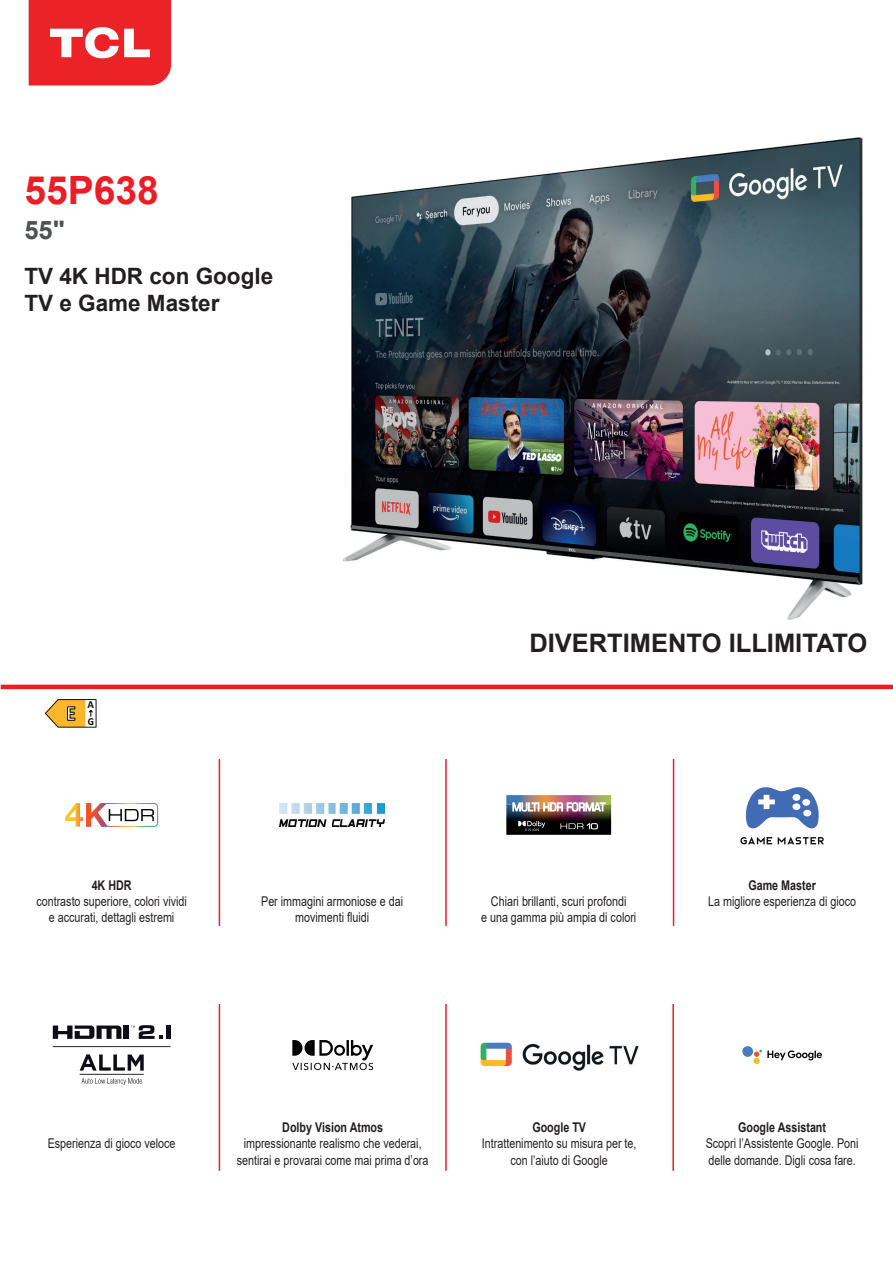
<style>
.page{position:relative;width:893px;height:1263px;background:#fff}
.page>*{position:absolute;margin:0;border:0;box-sizing:border-box;transform-origin:0 0}
.t1{font:700 39px "Arial";color:#ee1c25}
.t2{font:700 25.5px "Arial";color:#231f20}
.t3{font:700 25.5px "Arial";color:#4f5252}
.t4{font:700 22.5px/27px "Arial";color:#231f20}
.t5{font:700 21.3px "Calibri";color:#fff;scale:.92 1}
.t6{font:13.35px/16px "Arial";color:#231f20;text-align:center;scale:.8 1}
.t7{font:700 13.35px "Arial";color:#231f20;scale:.8 1}
.t8{font:700 10.8px "Calibri";color:#0f1213}
.t9{font:700 10.65px "Calibri";color:#000001;scale:.92 1}
</style>
<div class="page">
<img style="left:342px;top:137px;width:521px;height:483px">
<svg style="left:29px;top:0;width:142px;height:85px;background:#ee3f41"></svg>
<hr style="left:1px;top:685px;width:892px;height:4px;background:#ee1d23">
<hr style="left:219px;top:759px;width:1px;height:167px;background:#ee1d23">
<hr style="left:445px;top:759px;width:2px;height:167px;background:#ee1d23">
<hr style="left:673px;top:759px;width:1px;height:167px;background:#ee1d23">
<hr style="left:219px;top:1004px;width:1px;height:167px;background:#ee1d23">
<hr style="left:445px;top:1004px;width:2px;height:167px;background:#ee1d23">
<hr style="left:672px;top:1004px;width:2px;height:167px;background:#ee1d23">
<svg style="left:45px;top:699px;width:51px;height:28px"></svg>
<svg style="left:754px;top:1050px;width:68px;height:10px"></svg>
<div style="left:753px;top:1058px;width:7px;height:6px;background:#fcba28;border-radius:50%"></div>
<div style="left:742px;top:1046px;width:11px;height:11px;background:#4c7cbf;border-radius:50%"></div>
<svg style="left:292px;top:1040px;width:81px;height:30px"></svg>
<img style="left:506px;top:795px;width:105px;height:40px">
<div style="left:124px;top:1025px;width:5px;height:14px;background:#0e0d15"></div>
<svg style="left:53px;top:1025px;width:68px;height:14px"></svg>
<svg style="left:131px;top:1025px;width:31px;height:14px"></svg>
<div style="left:166px;top:1025px;width:5px;height:14px;background:#0e0d15"></div>
<hr style="left:53px;top:1046px;width:118px;height:1px;background:#0e0d15">
<svg style="left:80px;top:1054px;width:64px;height:16px"></svg>
<hr style="left:80px;top:1074px;width:64px;height:1px;background:#0e0d15">
<svg style="left:81px;top:1078px;width:61px;height:7px"></svg>
<img style="left:480px;top:1042px;width:159px;height:29px">
<svg style="left:740px;top:837px;width:32px;height:7px"></svg>
<svg style="left:778px;top:837px;width:46px;height:7px"></svg>
<svg style="left:745px;top:787px;width:74px;height:42px"></svg>
<svg style="left:65px;top:803px;width:93px;height:24px"></svg>
<img style="left:280px;top:803px;width:105px;height:23px">
<h1 class="t1" style="left:24px;top:163px;width:136px">55P638</h1>
<h2 class="t3" style="left:24px;top:212px;width:42px">55 "</h2>
<h3 class="t4" style="left:24px;top:263px;width:250px">TV 4K HDR con Google<br>TV e Game Master</h3>
<h3 class="t5" style="left:66px;top:700px;width:12px">E</h3>
<p class="t8" style="left:88px;top:698px;width:8px">A</p>
<p class="t9" style="left:88px;top:715px;width:8px">G</p>
<h2 class="t2" style="left:529px;top:625px;width:340px">DIVERTIMENTO ILLIMITATO</h2>
<p class="t7" style="left:92px;top:876px;width:51px">4K HDR</p>
<p class="t6" style="left:36px;top:893px;width:190px">contrasto superiore, colori vividi e accurati, dettagli estremi</p>
<p class="t6" style="left:261px;top:893px;width:179px">Per immagini armoniose e dai movimenti fluidi</p>
<p class="t6" style="left:481px;top:893px;width:195px">Chiari brillanti, scuri profondi<br>e una gamma più ampia di colori</p>
<p class="t7" style="left:748px;top:876px;width:86px">Game Master</p>
<p class="t6" style="left:708px;top:893px;width:187px">La migliore esperienza di gioco</p>
<p class="t6" style="left:48px;top:1136px;width:161px">Esperienza di gioco veloce</p>
<p class="t7" style="left:282px;top:1118px;width:128px">Dolby Vision Atmos</p>
<p class="t6" style="left:237px;top:1135px;width:241px">impressionante realismo che vederai, sentirai e provarai come mai prima d’ora</p>
<p class="t7" style="left:532px;top:1118px;width:69px">Google TV</p>
<p class="t6" style="left:482px;top:1135px;width:195px">Intrattenimento su misura per te, con l’aiuto di Google</p>
<p class="t7" style="left:738px;top:1118px;width:111px">Google Assistant</p>
<p class="t6" style="left:706px;top:1135px;width:193px;text-align:left">Scopri l’Assistente Google. Poni delle domande. Digli cosa fare.</p>
</div>
